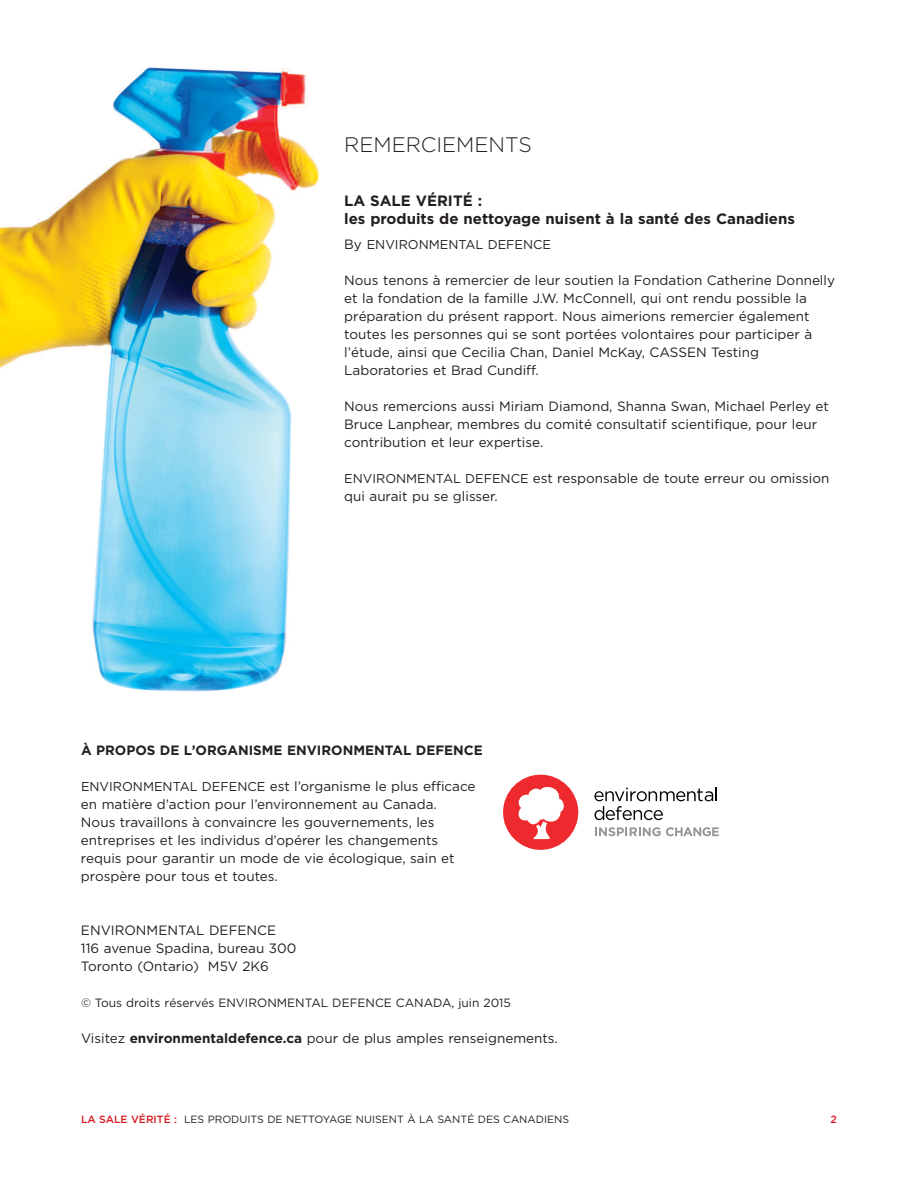
<style>
.page{position:relative;width:918px;height:1188px;background:#fff}
.page>*{position:absolute;margin:0;border:0;box-sizing:border-box;transform-origin:0 0}
.t1{font:300 21px "Gotham";color:#231f20}
.t2{font:700 15px/18px "Gotham";color:#231f20}
.t3{font:13.5px/18px "Gotham";color:#231f20}
.t4{font:700 13.5px "Gotham";color:#231f20}
.t5{font:12.75px "Gotham";color:#231f20}
.t6{font:12px "Gotham";color:#231f20}
.t7{font:10.5px "Gotham";color:#231f20}
.t8{font:500 10.5px "Gotham";color:#d9181f}
.s1{font-size:13.5px}
.s2{font-size:12.75px}
.s3{font-weight:700}
.s4{font-weight:500;color:#d9181f}
</style>
<div class="page">
<img style="left:0;top:67px;width:320px;height:625px">
<div style="left:503px;top:775px;width:75px;height:75px;background:#ee2a2f;border-radius:50%"></div>
<svg style="left:518px;top:787px;width:46px;height:52px"></svg>
<svg style="left:594px;top:787px;width:123px;height:33px"></svg>
<svg style="left:595px;top:827px;width:124px;height:9px"></svg>
<h1 class="t1" style="left:344px;top:132px;width:189px">REMERCIEMENTS</h1>
<p class="t2" style="left:344px;top:192px;width:452px">LA SALE VÉRITÉ :<br>les produits de nettoyage nuisent à la santé des Canadiens</p>
<p class="t5" style="left:344px;top:237px;width:208px"><span class="s1">By</span> ENVIRONMENTAL DEFENCE</p>
<p class="t3" style="left:344px;top:272px;width:492px">Nous tenons à remercier de leur soutien la Fondation Catherine Donnelly et la fondation de la famille J.W. McConnell, qui ont rendu possible la préparation du présent rapport. Nous aimerions remercier également toutes les personnes qui se sont portées volontaires pour participer à l’étude, ainsi que Cecilia Chan, Daniel McKay, CASSEN Testing Laboratories et Brad Cundiff.</p>
<p class="t3" style="left:344px;top:398px;width:486px">Nous remercions aussi Miriam Diamond, Shanna Swan, Michael Perley et<br>Bruce Lanphear, membres du comité consultatif scientifique, pour leur contribution et leur expertise.</p>
<p class="t3" style="left:344px;top:470px;width:487px"><span class="s2">ENVIRONMENTAL DEFENCE</span> est responsable de toute erreur ou omission qui aurait pu se glisser.</p>
<p class="t4" style="left:81px;top:743px;width:403px">À PROPOS DE L’ORGANISME ENVIRONMENTAL DEFENCE</p>
<p class="t3" style="left:81px;top:778px;width:396px"><span class="s2">ENVIRONMENTAL DEFENCE</span> est l’organisme le plus efficace en matière d’action pour l’environnement au Canada.<br>Nous travaillons à convaincre les gouvernements, les entreprises et les individus d’opérer les changements requis pour garantir un mode de vie écologique, sain et prospère pour tous et toutes.</p>
<p class="t3" style="left:81px;top:922px;width:217px">ENVIRONMENTAL DEFENCE<br>116 avenue Spadina, bureau 300<br>Toronto (Ontario) M5V 2K6</p>
<p class="t6" style="left:81px;top:996px;width:431px">© Tous droits réservés ENVIRONMENTAL DEFENCE CANADA, juin 2015</p>
<p class="t3" style="left:81px;top:1030px;width:478px">Visitez <span class="s3">environmentaldefence.ca</span> pour de plus amples renseignements.</p>
<p class="t7" style="left:81px;top:1114px;width:490px"><span class="s4">LA SALE VÉRITÉ :</span> LES PRODUITS DE NETTOYAGE NUISENT À LA SANTÉ DES CANADIENS</p>
<p class="t8" style="left:831px;top:1114px;width:8px">2</p>
</div>
